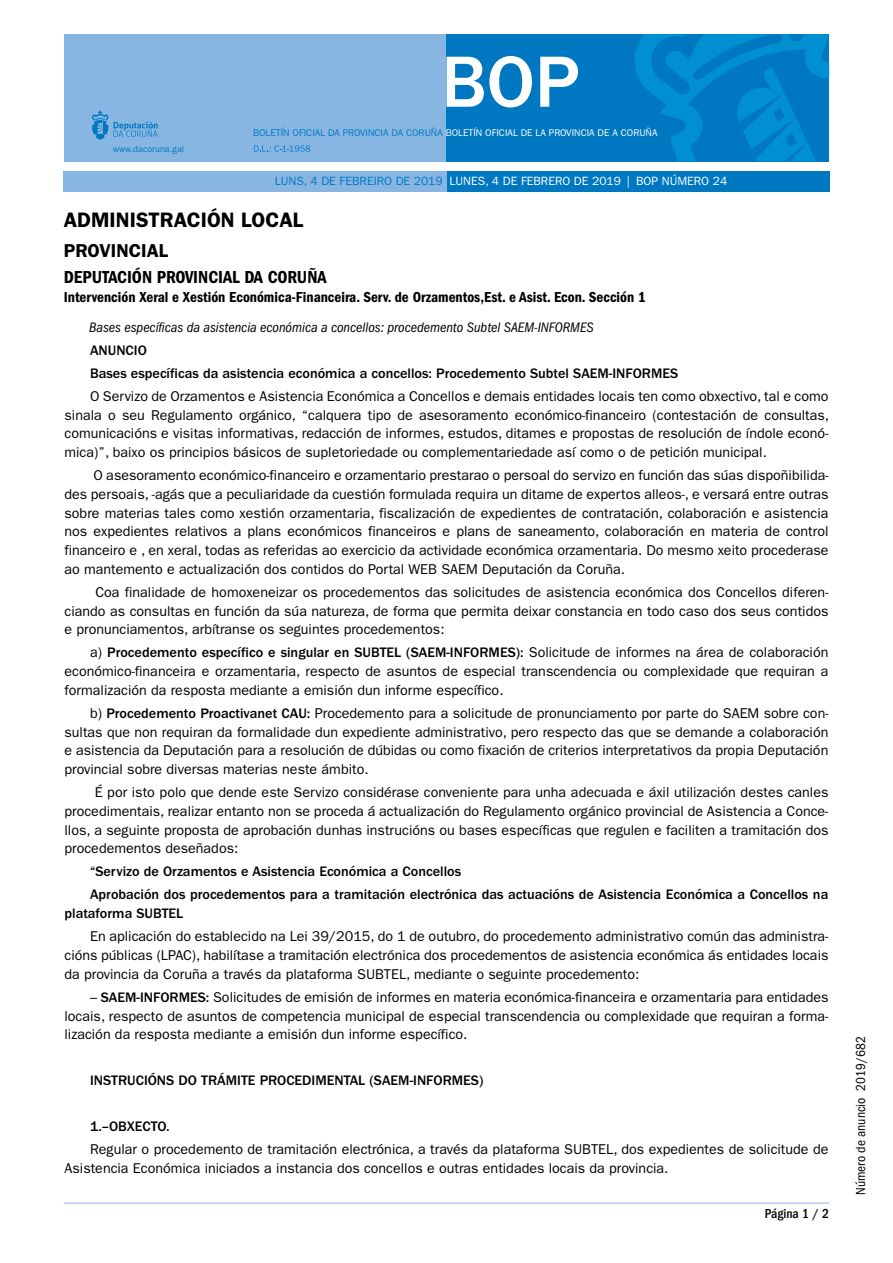
<style>
.page{position:relative;width:893px;height:1263px;background:#fff}
.page>*{position:absolute;margin:0;border:0;box-sizing:border-box;transform-origin:0 0}
.t1{font:500 75px "ITC Franklin Gothic Std";color:#fff}
.t2{font:600 21px "ITC Franklin Gothic Std";color:#000}
.t3{font:600 18.75px "ITC Franklin Gothic Std";color:#000}
.t4{font:18px "ITC Franklin Gothic Std Dm Cd";color:#000}
.t5{font:15px "ITC Franklin Gothic Std Dm Cd";color:#000}
.t6{font:14.25px/18.8px "ITC Franklin Gothic Std";color:#000;text-align:justify}
.t7{font:500 14.25px/23px "ITC Franklin Gothic Std";color:#000}
.t8{font:italic condensed 14.25px "ITC Franklin Gothic Std";color:#000}
.t9{font:condensed 13.5px "ITC Franklin Gothic Std";color:#000}
.t10{font:500 condensed 13.5px "ITC Franklin Gothic Std";color:#000}
.t11{font:12px "ITC Franklin Gothic Std";color:#fff}
.t12{font:9.75px "ITC Franklin Gothic Std";color:#fff}
.t13{font:9px "ITC Franklin Gothic Std";color:#0078c1}
.s1{color:#0078c1}
.s2{font-weight:500}
</style>
<div class="page">
<div style="left:64px;top:34px;width:382px;height:128px;background:#88b6e3"></div>
<div style="left:446px;top:34px;width:383px;height:128px;background:#0078c1"></div>
<svg style="left:254px;top:145px;width:56px;height:7px"></svg>
<svg style="left:92px;top:110px;width:66px;height:30px"></svg>
<svg style="left:635px;top:34px;width:194px;height:128px"></svg>
<div style="left:446px;top:171px;width:383px;height:20px;background:#0078c1"></div>
<div style="left:64px;top:171px;width:383px;height:20px;background:#88b6e3"></div>
<hr style="left:64px;top:1203px;width:765px;height:1px;background:#88b6e3">
<p class="t13" style="left:113px;top:143px;width:72px">www.dacoruna.gal</p>
<h1 class="t1" style="left:441px;top:40px;width:140px">BOP</h1>
<p class="t12" style="left:253px;top:127px;width:406px"><span class="s1">BOLETÍN OFICIAL DA PROVINCIA DA CORUÑA</span> BOLETÍN OFICIAL DE LA PROVINCIA DE A CORUÑA</p>
<p class="t11" style="left:275px;top:174px;width:454px"><span class="s1">LUNS, 4 DE FEBREIRO DE 2019</span> LUNES, 4 DE FEBRERO DE 2019 | BOP NÚMERO 24</p>
<h2 class="t2" style="left:64px;top:207px;width:229px">ADMINISTRACIÓN LOCAL</h2>
<h3 class="t3" style="left:64px;top:239px;width:95px">PROVINCIAL</h3>
<p class="t4" style="left:64px;top:267px;width:264px">Deputación Provincial da Coruña</p>
<p class="t5" style="left:64px;top:289px;width:583px">Intervención Xeral e Xestión Económica-Financeira. Serv. de Orzamentos,Est. e Asist. Econ. Sección 1</p>
<p class="t8" style="left:89px;top:319px;width:506px">Bases específicas da asistencia económica a concellos: procedemento Subtel SAEM-INFORMES</p>
<p class="t7" style="left:90px;top:339px;width:590px">ANUNCIO<br>Bases específicas da asistencia económica a concellos: Procedemento Subtel SAEM-INFORMES</p>
<p class="t6" style="left:65px;top:387px;width:766px;text-indent:26px">O Servizo de Orzamentos e Asistencia Económica a Concellos e demais entidades locais ten como obxectivo, tal e como sinala o seu Regulamento orgánico, “calquera tipo de asesoramento económico-financeiro (contestación de consultas, comunicacións e visitas informativas, redacción de informes, estudos, ditames e propostas de resolución de índole econó&shy;mica)”, baixo os principios básicos de supletoriedade ou complementariedade así como o de petición municipal.</p>
<p class="t6" style="left:65px;top:466px;width:765px;text-indent:29px">O asesoramento económico-financeiro e orzamentario prestarao o persoal do servizo en función das súas dispoñibilida&shy;des persoais, -agás que a peculiaridade da cuestión formulada requira un ditame de expertos alleos-, e versará entre outras sobre materias tales como xestión orzamentaria, fiscalización de expedientes de contratación, colaboración e asistencia nos expedientes relativos a plans económicos financeiros e plans de saneamento, colaboración en materia de control financeiro e , en xeral, todas as referidas ao exercicio da actividade económica orzamentaria. Do mesmo xeito procederase ao mantemento e actualización dos contidos do Portal WEB SAEM Deputación da Coruña.</p>
<p class="t6" style="left:65px;top:583px;width:765px;text-indent:31px">Coa finalidade de homoxeneizar os procedementos das solicitudes de asistencia económica dos Concellos diferen&shy;ciando as consultas en función da súa natureza, de forma que permita deixar constancia en todo caso dos seus contidos e pronunciamentos, arbítranse os seguintes procedementos:</p>
<p class="t6" style="left:65px;top:643px;width:765px;text-indent:26px">a) <span class="s2">Procedemento específico e singular en SUBTEL (SAEM-INFORMES):</span> Solicitude de informes na área de colaboración económico-financeira e orzamentaria, respecto de asuntos de especial transcendencia ou complexidade que requiran a formalización da resposta mediante a emisión dun informe específico.</p>
<p class="t6" style="left:65px;top:704px;width:765px;text-indent:26px">b) <span class="s2">Procedemento Proactivanet CAU:</span> Procedemento para a solicitude de pronunciamento por parte do SAEM sobre con&shy;sultas que non requiran da formalidade dun expediente administrativo, pero respecto das que se demande a colaboración e asistencia da Deputación para a resolución de dúbidas ou como fixación de criterios interpretativos da propia Deputación provincial sobre diversas materias neste ámbito.</p>
<p class="t6" style="left:65px;top:783px;width:765px;text-indent:30px">É por isto polo que dende este Servizo considérase conveniente para unha adecuada e áxil utilización destes canles procedimentais, realizar entanto non se proceda á actualización do Regulamento orgánico provincial de Asistencia a Conce&shy;llos, a seguinte proposta de aprobación dunhas instrucións ou bases específicas que regulen e faciliten a tramitación dos procedementos deseñados:</p>
<p class="t7" style="left:90px;top:860px;width:740px">“Servizo de Orzamentos e Asistencia Económica a Concellos<br>Aprobación dos procedementos para a tramitación electrónica das actuacións de Asistencia Económica a Concellos na</p>
<p class="t7" style="left:65px;top:902px;width:120px">plataforma SUBTEL</p>
<p class="t6" style="left:65px;top:927px;width:765px;text-indent:26px">En aplicación do establecido na Lei 39/2015, do 1 de outubro, do procedemento administrativo común das administra&shy;cións públicas (LPAC), habilítase a tramitación electrónica dos procedementos de asistencia económica ás entidades locais da provincia da Coruña a través da plataforma SUBTEL, mediante o seguinte procedemento:</p>
<p class="t6" style="left:65px;top:988px;width:765px;text-indent:26px">– <span class="s2">SAEM-INFORMES:</span> Solicitudes de emisión de informes en materia económica-financeira e orzamentaria para entidades locais, respecto de asuntos de competencia municipal de especial transcendencia ou complexidade que requiran a forma&shy;lización da resposta mediante a emisión dun informe específico.</p>
<p class="t7" style="left:90px;top:1069px;width:395px">INSTRUCIÓNS DO TRÁMITE PROCEDIMENTAL (SAEM-INFORMES)</p>
<p class="t7" style="left:90px;top:1115px;width:81px">1.–OBXECTO.</p>
<p class="t6" style="left:65px;top:1140px;width:765px;text-indent:26px">Regular o procedemento de tramitación electrónica, a través da plataforma SUBTEL, dos expedientes de solicitude de<br>Asistencia Económica iniciados a instancia dos concellos e outras entidades locais da provincia.</p>
<p class="t10" style="left:765px;top:1206px;width:66px">Página 1 / 2</p>
<p class="t9" style="left:853px;top:1195px;width:160px;rotate:-90deg">Número de anuncio 2019/682</p>
</div>
